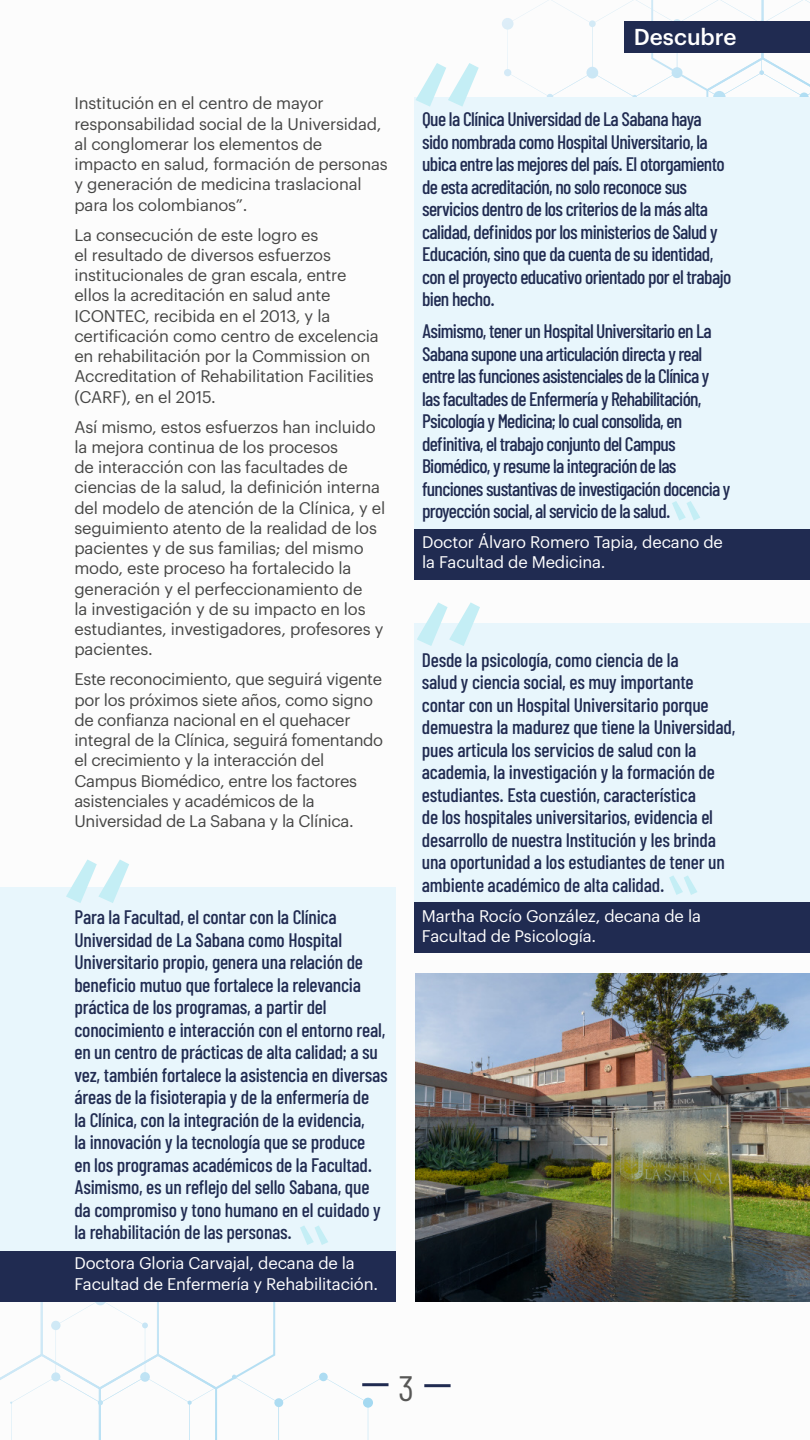
<style>
.page{position:relative;width:810px;height:1440px;background:#fff}
.page>*{position:absolute;margin:0;border:0;box-sizing:border-box;transform-origin:0 0}
.t1{font:35.25px "Barlow Condensed";color:#575756}
.t2{font:500 22.5px "Graphik";color:#fff}
.t3{font:500 19.5px/22.5px "Barlow Condensed";letter-spacing:-.01em;color:#202b51}
.t4{font:500 19.5px/22.5px "Barlow Condensed";letter-spacing:-.035em;color:#202b51}
.t5{font:500 19.5px/22.5px "Barlow Condensed";letter-spacing:-.03em;color:#202b51}
.t6{font:16.5px/20.2px "Graphik";letter-spacing:-.01em;color:#464645}
.t7{font:16.5px/20.2px "Graphik";letter-spacing:-.01em;color:#fff}
</style>
<div class="page">
<div style="left:414px;top:98px;width:396px;height:482px;background:#e8f6fc"></div>
<img style="left:416px;top:974px;width:394px;height:328px">
<svg style="left:502px;top:0;width:308px;height:530px"></svg>
<div style="left:414px;top:623px;width:396px;height:330px;background:#e8f6fc"></div>
<svg style="left:415px;top:63px;width:64px;height:44px"></svg>
<div style="left:414px;top:902px;width:396px;height:51px;background:#202b51"></div>
<div style="left:414px;top:530px;width:396px;height:50px;background:#202b51"></div>
<svg style="left:417px;top:602px;width:63px;height:44px"></svg>
<svg style="left:669px;top:875px;width:28px;height:20px"></svg>
<div style="left:0;top:888px;width:396px;height:414px;background:#e8f6fc"></div>
<div style="left:0;top:1251px;width:396px;height:51px;background:#202b51"></div>
<hr style="left:362px;top:1383px;width:27px;height:3px;background:#202b51">
<hr style="left:424px;top:1384px;width:27px;height:3px;background:#202b51">
<svg style="left:66px;top:860px;width:63px;height:43px"></svg>
<svg style="left:0;top:1225px;width:373px;height:215px"></svg>
<p class="t6" style="left:74px;top:92px;width:315px">Institución en el centro de mayor responsabilidad social de la Universidad, al conglomerar los elementos de impacto en salud, formación de personas y generación de medicina traslacional para los colombianos”.</p>
<p class="t6" style="left:74px;top:223px;width:306px">La consecución de este logro es<br>el resultado de diversos esfuerzos institucionales de gran escala, entre ellos la acreditación en salud ante ICONTEC, recibida en el 2013, y la certificación como centro de excelencia en rehabilitación por la Commission on Accreditation of Rehabilitation Facilities (CARF), en el 2015.</p>
<p class="t6" style="left:74px;top:415px;width:312px">Así mismo, estos esfuerzos han incluido la mejora continua de los procesos<br>de interacción con las facultades de ciencias de la salud, la definición interna del modelo de atención de la Clínica, y el seguimiento atento de la realidad de los pacientes y de sus familias; del mismo modo, este proceso ha fortalecido la generación y el perfeccionamiento de<br>la investigación y de su impacto en los estudiantes, investigadores, profesores y pacientes.</p>
<p class="t6" style="left:74px;top:668px;width:310px">Este reconocimiento, que seguirá vigente por los próximos siete años, como signo de confianza nacional en el quehacer integral de la Clínica, seguirá fomentando el crecimiento y la interacción del Campus Biomédico, entre los factores asistenciales y académicos de la Universidad de La Sabana y la Clínica.</p>
<p class="t3" style="left:74px;top:906px;width:315px">Para la Facultad, el contar con la Clínica Universidad de La Sabana como Hospital Universitario propio, genera una relación de beneficio mutuo que fortalece la relevancia práctica de los programas, a partir del conocimiento e interacción con el entorno real, en un centro de prácticas de alta calidad; a su vez, también fortalece la asistencia en diversas áreas de la fisioterapia y de la enfermería de<br>la Clínica, con la integración de la evidencia,<br>la innovación y la tecnología que se produce<br>en los programas académicos de la Facultad.<br>Asimismo, es un reflejo del sello Sabana, que da compromiso y tono humano en el cuidado y la rehabilitación de las personas.</p>
<p class="t7" style="left:74px;top:1252px;width:305px">Doctora Gloria Carvajal, decana de la<br>Facultad de Enfermería y Rehabilitación.</p>
<h2 class="t2" style="left:634px;top:20px;width:104px">Descubre</h2>
<p class="t5" style="left:422px;top:107px;width:311px">Que la Clínica Universidad de La Sabana haya sido nombrada como Hospital Universitario, la ubica entre las mejores del país. El otorgamiento de esta acreditación, no solo reconoce sus servicios dentro de los criterios de la más alta calidad, definidos por los ministerios de Salud y Educación, sino que da cuenta de su identidad, con el proyecto educativo orientado por el trabajo bien hecho.</p>
<p class="t4" style="left:422px;top:319px;width:310px">Asimismo, tener un Hospital Universitario en La Sabana supone una articulación directa y real entre las funciones asistenciales de la Clínica y las facultades de Enfermería y Rehabilitación, Psicología y Medicina; lo cual consolida, en definitiva, el trabajo conjunto del Campus Biomédico, y resume la integración de las funciones sustantivas de investigación docencia y proyección social, al servicio de la salud.</p>
<p class="t7" style="left:422px;top:531px;width:302px">Doctor Álvaro Romero Tapia, decano de la Facultad de Medicina.</p>
<p class="t3" style="left:422px;top:648px;width:315px">Desde la psicología, como ciencia de la<br>salud y ciencia social, es muy importante contar con un Hospital Universitario porque demuestra la madurez que tiene la Universidad, pues articula los servicios de salud con la academia, la investigación y la formación de estudiantes. Esta cuestión, característica<br>de los hospitales universitarios, evidencia el desarrollo de nuestra Institución y les brinda una oportunidad a los estudiantes de tener un ambiente académico de alta calidad.</p>
<p class="t7" style="left:422px;top:904px;width:281px">Martha Rocío González, decana de la<br>Facultad de Psicología.</p>
<h1 class="t1" style="left:399px;top:1366px;width:17px">3</h1>
</div>
